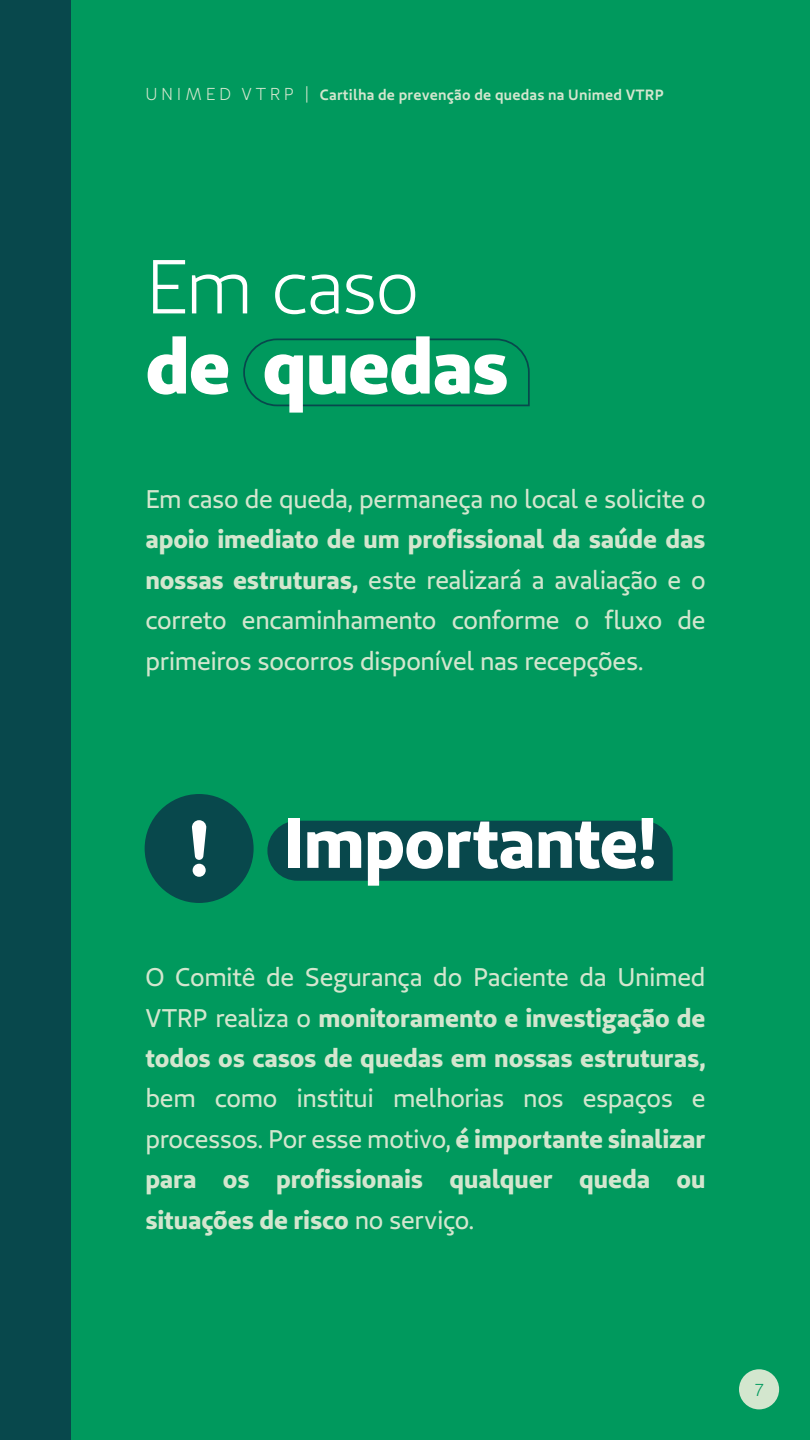
<style>
.page{position:relative;width:810px;height:1440px;background:#00995d}
.page>*{position:absolute;margin:0;border:0;box-sizing:border-box;transform-origin:0 0}
.t1{font:700 76.2px "Unimed Sans 2020 Extra";letter-spacing:-.015em;color:#fff}
.t2{font:76.2px "Unimed Sans 2020 Book";letter-spacing:-.03em;color:#fff}
.t3{font:71.25px "Unimed Sans 2020 Bold";letter-spacing:-.015em;color:#fff}
.t4{font:25.5px/40.3px "Unimed Sans 2020 Regular";letter-spacing:-.015em;color:#d3e6ce;text-align:justify}
.t5{font:25.5px/40.3px "Unimed Sans 2020 Bold";letter-spacing:-.005em;color:#d3e6ce}
.t6{font:17.25px "Unimed Sans 2020 Book";color:#00995d}
.t7{font:700 14.85px "Unimed Sans 2020 Semi";letter-spacing:.015em;color:#d3e6ce}
.s1{font-family:"Unimed Sans 2020 Book";font-weight:400;font-size:17.25px}
.s2{font-family:"Unimed Sans 2020 Bold"}
.s3{font-family:"Unimed Sans 2020 Regular"}
</style>
<div class="page">
<div style="left:739px;top:1369px;width:40px;height:40px;background:#d3e6ce;border-radius:50%"></div>
<div style="left:145px;top:794px;width:109px;height:109px;background:#08484c;border-radius:50%"></div>
<svg style="left:192px;top:820px;width:15px;height:57px"></svg>
<div style="left:0;top:0;width:70px;height:1440px;background:#08484c"></div>
<div style="left:267px;top:821px;width:406px;height:60px;background:#08484c"></div>
<svg style="left:243px;top:338px;width:287px;height:69px"></svg>
<p class="t7" style="left:145px;top:85px;width:520px"><span class="s1">U N I M E D V T R P |</span> Cartilha de prevenção de quedas na Unimed VTRP</p>
<h1 class="t2" style="left:145px;top:240px;width:275px">Em caso</h1>
<h1 class="t1" style="left:145px;top:316px;width:365px">de quedas</h1>
<p class="t4" style="left:145px;top:479px;width:562px">Em caso de queda, permaneça no local e solicite o</p>
<p class="t5" style="left:145px;top:519px;width:562px">apoio imediato de um profissional da saúde das</p>
<p class="t4" style="left:145px;top:559px;width:562px"><span class="s2">nossas estruturas,</span> este realizará a avaliação e o correto encaminhamento conforme o fluxo de primeiros socorros disponível nas recepções.</p>
<h2 class="t3" style="left:283px;top:795px;width:376px">Importante!</h2>
<p class="t4" style="left:145px;top:957px;width:562px">O Comitê de Segurança do Paciente da Unimed</p>
<p class="t5" style="left:145px;top:997px;width:562px"><span class="s3">VTRP realiza o</span> monitoramento e investigação de todos os casos de quedas em nossas estruturas,</p>
<p class="t4" style="left:145px;top:1078px;width:562px">bem como institui melhorias nos espaços e processos. Por esse motivo, <span class="s2">é importante sinalizar</span></p>
<p class="t5" style="left:145px;top:1158px;width:562px">para os profissionais qualquer queda ou situações de risco <span class="s3">no serviço.</span></p>
<p class="t6" style="left:755px;top:1379px;width:10px">7</p>
</div>
